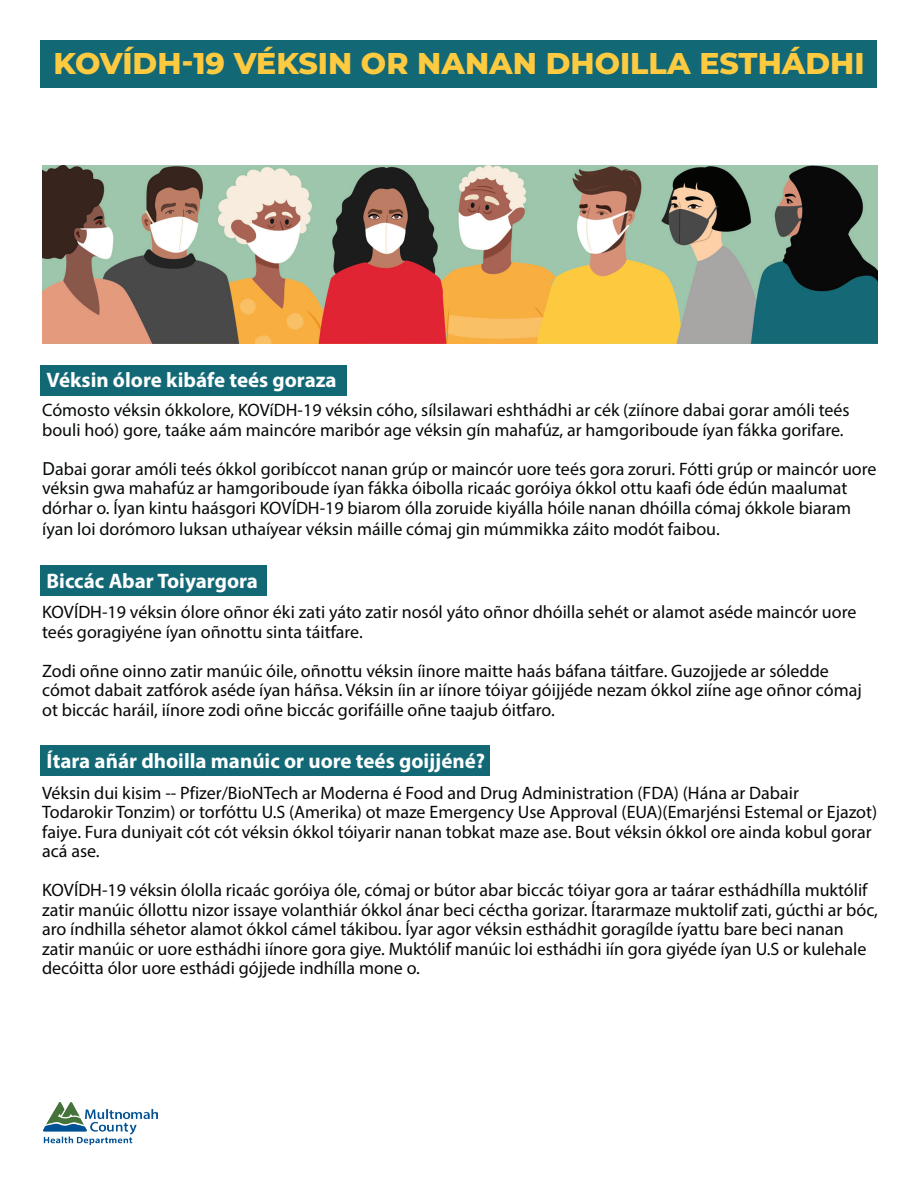
<style>
.page{position:relative;width:918px;height:1188px;background:#fff}
.page>*{position:absolute;margin:0;border:0;box-sizing:border-box;transform-origin:0 0}
.t1{font:800 30px "Montserrat";color:#fdca40}
.t2{font:700 21px "Myriad Pro";color:#fff}
.t3{font:18px/19.5px "Myriad Pro";color:#070807}
.t4{font:18px/19.5px "Myriad Pro";color:#070a0a}
.s1{font-family:"Noto Sans"}
</style>
<div class="page">
<div style="left:41px;top:745px;width:449px;height:31px;background:#136876"></div>
<div style="left:40px;top:565px;width:227px;height:31px;background:#136876"></div>
<div style="left:40px;top:365px;width:307px;height:31px;background:#136876"></div>
<div style="left:40px;top:40px;width:838px;height:48px;background:#136876"></div>
<img style="left:42px;top:165px;width:836px;height:178px">
<img style="left:44px;top:1103px;width:114px;height:41px">
<p class="t1" style="left:53px;top:42px;width:813px">KOVÍDH-19 VÉKSIN OR NANAN DHOILLA ESTHÁDHI</p>
<p class="t2" style="left:47px;top:366px;width:292px">Véksin ólore kibáfe teés goraza</p>
<p class="t4" style="left:42px;top:400px;width:809px">Cómosto véksin ókkolore, KOVíDH-19 véksin cóho, sílsilawari eshthádhi ar cék (ziínore dabai gorar amóli teés bouli hoó) gore, taáke aám maincóre maribór age véksin gín mahafúz, ar hamgoriboude íyan fákka gorifare.</p>
<p class="t4" style="left:42px;top:459px;width:836px"><span class="s1">D</span>abai gorar amóli teés ókkol goribíccot nanan grúp or maincór uore teés gora zoruri. Fótti grúp or maincór uore véksin gwa mahafúz ar hamgoriboude íyan fákka óibolla ricaác goróiya ókkol ottu kaafi óde édún maalumat dórhar o. Íyan kintu haásgori KOVÍDH-19 biarom ólla zoruide kiyálla hóile nanan dhóilla cómaj ókkole biaram</p>
<p class="t4" style="left:42px;top:519px;width:679px">íyan loi dorómoro luksan uthaíyear véksin máille cómaj gin múmmikka záito modót faibou.</p>
<p class="t2" style="left:47px;top:567px;width:213px">Biccác Abar Toiyargora</p>
<p class="t3" style="left:42px;top:602px;width:816px">KOVÍDH-19 véksin ólore oñnor éki zati yáto zatir nosól yáto oñnor dhóilla sehét or alamot aséde maincór uore teés goragiyéne íyan oñnottu sinta táitfare.</p>
<p class="t3" style="left:42px;top:661px;width:821px">Zodi oñne oinno zatir manúic óile, oñnottu véksin íinore maitte haás báfana táitfare. Guzojjede ar sóledde cómot dabait zatfórok aséde íyan háñsa. Véksin íin ar iínore tóiyar góijjéde nezam ókkol ziíne age oñnor cómaj ot biccác haráil, iínore zodi oñne biccác gorifáille oñne taajub óitfaro.</p>
<p class="t2" style="left:47px;top:747px;width:440px">Ítara añár dhoilla manúic or uore teés goijjéné?</p>
<p class="t3" style="left:42px;top:783px;width:837px">Véksin dui kisim -- Pfizer/BioNTech ar Moderna é Food and Drug Administration (FDA) (Hána ar Dabair<br>Todarokir Tonzim) or torfóttu U.S (Amerika) ot maze Emergency Use Approval (EUA)(Emarjénsi Estemal or Ejazot) faiye. Fura duniyait cót cót véksin ókkol tóiyarir nanan tobkat maze ase. Bout véksin ókkol ore ainda kobul gorar acá ase.</p>
<p class="t3" style="left:42px;top:880px;width:837px">KOVÍDH-19 véksin ólolla ricaác goróiya óle, cómaj or bútor abar biccác tóiyar gora ar taárar esthádhílla muktólif zatir manúic óllottu nizor issaye volanthiár ókkol ánar beci céctha gorizar. Ítararmaze muktolif zati, gúcthi ar bóc, aro índhilla séhetor alamot ókkol cámel tákibou. Íyar agor véksin esthádhit goragílde íyattu bare beci nanan zatir manúic or uore esthádhi iínore gora giye. Muktólif manúic loi esthádhi iín gora giyéde íyan U.S or kulehale decóitta ólor uore esthádi gójjede indhílla mone o.</p>
</div>
